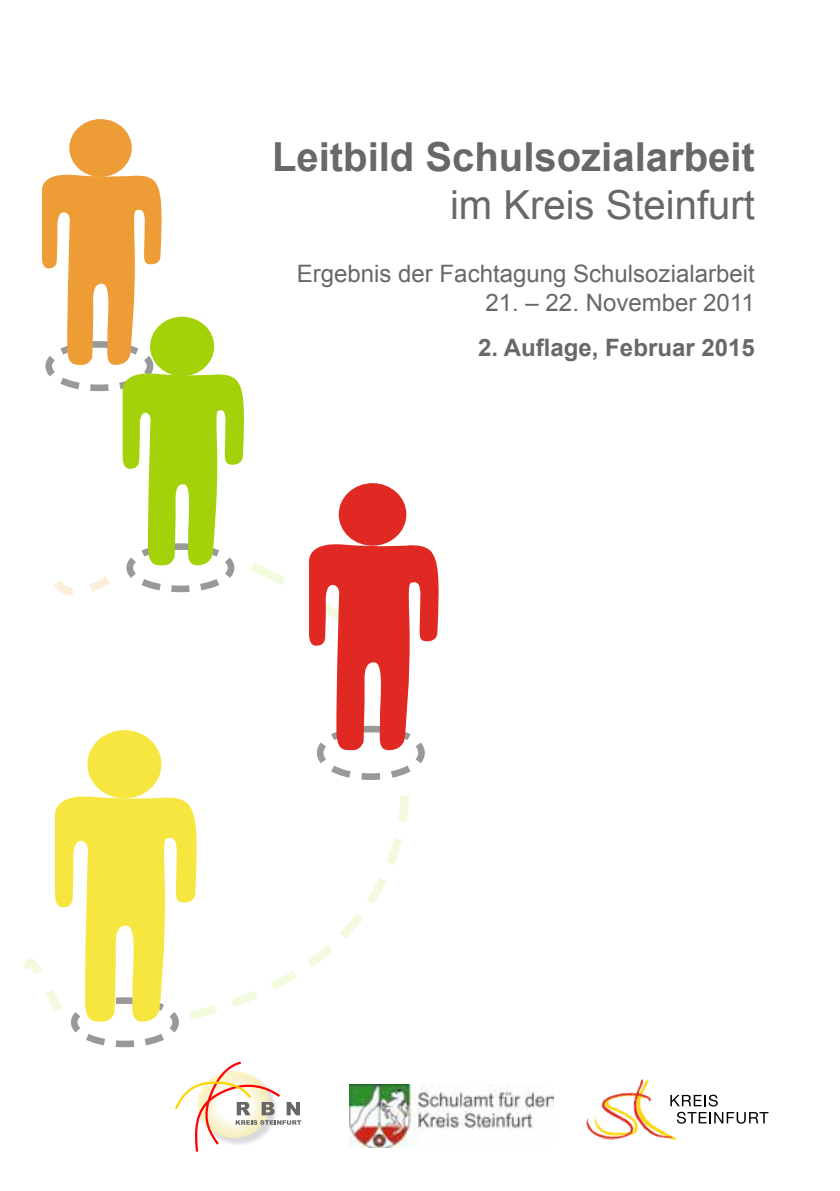
<style>
.page{position:relative;width:840px;height:1191px;background:#fff}
.page>*{position:absolute;margin:0;border:0;box-sizing:border-box;transform-origin:0 0}
.t1{font:700 40px "Arial";color:#686867}
.t2{font:40px "Arial";color:#686867}
.t3{font:24px "Arial";color:#686867}
.t4{font:700 24px "Arial";color:#686867}
</style>
<div class="page">
<svg style="left:198px;top:796px;width:211px;height:222px"></svg>
<div style="left:69px;top:119px;width:63px;height:58px;background:#ee9d36;border-radius:50%"></div>
<div style="left:87px;top:730px;width:74px;height:68px;background:#f6e63f;border-radius:50%"></div>
<svg style="left:24px;top:793px;width:174px;height:255px"></svg>
<svg style="left:41px;top:172px;width:398px;height:611px"></svg>
<img style="left:349px;top:1084px;width:204px;height:63px">
<svg style="left:685px;top:1094px;width:83px;height:29px"></svg>
<img style="left:586px;top:1079px;width:99px;height:62px">
<svg style="left:175px;top:1061px;width:126px;height:90px"></svg>
<h1 class="t1" style="left:272px;top:130px;width:484px">Leitbild Schulsozialarbeit</h1>
<h1 class="t2" style="left:450px;top:179px;width:306px">im Kreis Steinfurt</h1>
<p class="t3" style="left:296px;top:258px;width:459px">Ergebnis der Fachtagung Schulsozialarbeit</p>
<p class="t3" style="left:485px;top:286px;width:271px">21. – 22. November 2011</p>
<p class="t4" style="left:477px;top:332px;width:278px">2. Auflage, Februar 2015</p>
</div>
